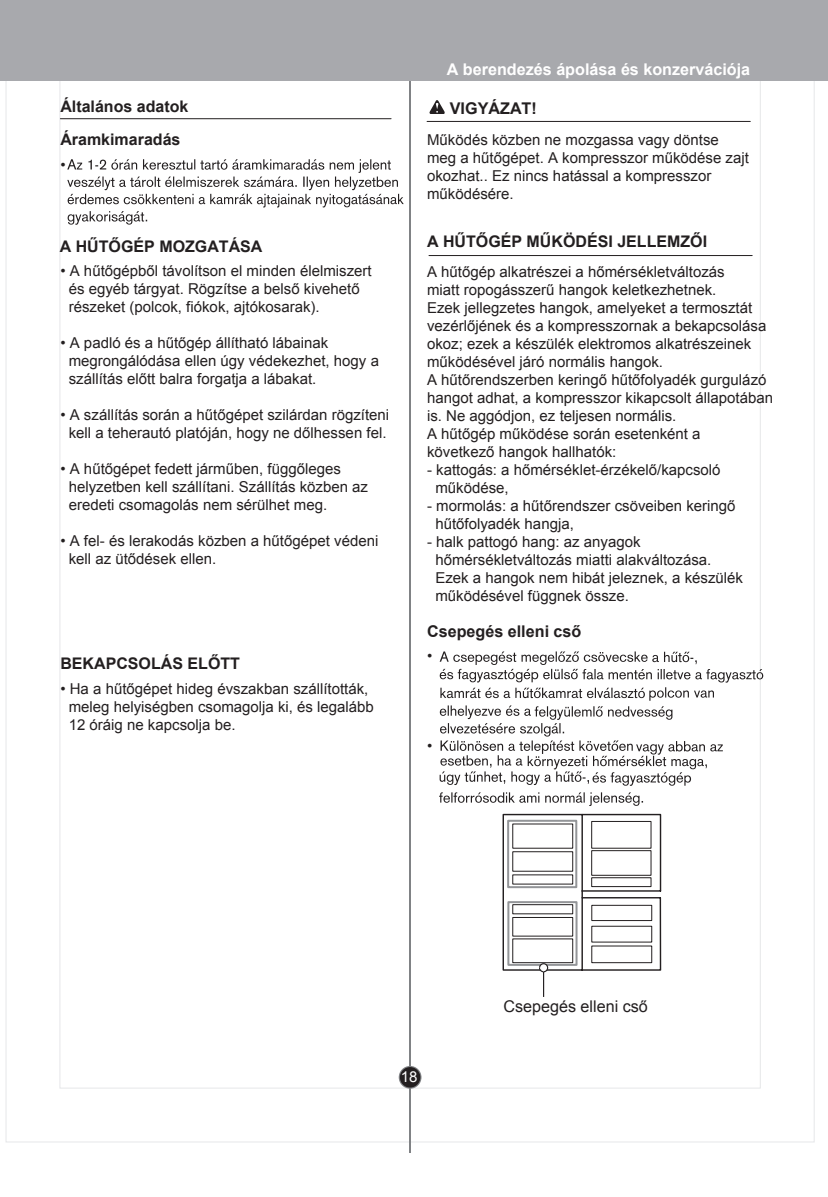
<style>
.page{position:relative;width:828px;height:1197px;background:#fff}
.page>*{position:absolute;margin:0;border:0;box-sizing:border-box;transform-origin:0 0}
.t1{font:700 16.2px "Arial";color:#fff}
.t2{font:700 16.2px "Arial";color:#231f20}
.t3{font:16.2px "Arial";color:#231f20}
.t4{font:700 16px/32.8px "Arial";color:#231f20}
.t5{font:15px/18px "Arial";color:#231f20}
.t6{font:15px "Arial";color:#fff}
</style>
<div class="page">
<hr style="left:409px;top:64px;width:2px;height:1088px;background:#808285">
<svg style="left:399px;top:1065px;width:22px;height:23px"></svg>
<div style="left:400px;top:1066px;width:20px;height:21px;background:#231f20;border-radius:50%"></div>
<div style="left:0;top:0;width:828px;height:81px;background:#a8a9ad"></div>
<hr style="left:60px;top:118px;width:331px;height:1px;background:#231f20">
<hr style="left:429px;top:255px;width:323px;height:1px;background:#231f20">
<svg style="left:502px;top:813px;width:160px;height:183px"></svg>
<hr style="left:427px;top:121px;width:323px;height:1px;background:#231f20">
<svg style="left:429px;top:100px;width:16px;height:14px"></svg>
<svg style="left:67px;top:159px;width:337px;height:66px"></svg>
<svg style="left:439px;top:651px;width:324px;height:154px"></svg>
<p class="t4" style="left:60px;top:91px;width:130px">Általános adatok<br>Áramkimaradás</p>
<p class="t5" style="left:60px;top:156px;width:7px">•</p>
<p class="t4" style="left:60px;top:230px;width:204px">A HŰTŐGÉP MOZGATÁSA</p>
<p class="t5" style="left:69px;top:262px;width:304px;text-indent:-8px">• A hűtőgépből távolítson el minden élelmiszert és egyéb tárgyat. Rögzítse a belső kivehető részeket (polcok, fiókok, ajtókosarak).</p>
<p class="t5" style="left:69px;top:334px;width:312px;text-indent:-8px">• A padló és a hűtőgép állítható lábainak megrongálódása ellen úgy védekezhet, hogy a szállítás előtt balra forgatja a lábakat.</p>
<p class="t5" style="left:60px;top:406px;width:330px;text-align:center">• A szállítás során a hűtőgépet szilárdan rögzíteni kell a teherautó platóján, hogy ne dőlhessen fel.</p>
<p class="t5" style="left:69px;top:460px;width:301px;text-indent:-8px">• A hűtőgépet fedett járműben, függőleges helyzetben kell szállítani. Szállítás közben az eredeti csomagolás nem sérülhet meg.</p>
<p class="t5" style="left:69px;top:532px;width:311px;text-indent:-8px">• A fel- és lerakodás közben a hűtőgépet védeni kell az ütődések ellen.</p>
<p class="t4" style="left:60px;top:647px;width:181px">BEKAPCSOLÁS ELŐTT</p>
<p class="t5" style="left:69px;top:679px;width:307px;text-indent:-8px">• Ha a hűtőgépet hideg évszakban szállították, meleg helyiségben csomagolja ki, és legalább<br>12 óráig ne kapcsolja be.</p>
<p class="t1" style="left:447px;top:59px;width:305px">A berendezés ápolása és konzervációja</p>
<p class="t2" style="left:450px;top:98px;width:89px">VIGYÁZAT!</p>
<p class="t5" style="left:427px;top:131px;width:323px">Működés közben ne mozgassa vagy döntse meg a hűtőgépet. A kompresszor működése zajt okozhat.. Ez nincs hatással a kompresszor működésére.</p>
<p class="t4" style="left:427px;top:225px;width:282px">A HŰTŐGÉP MŰKÖDÉSI JELLEMZŐI</p>
<p class="t5" style="left:427px;top:263px;width:348px">A hűtőgép alkatrészei a hőmérsékletváltozás<br>miatt ropogásszerű hangok keletkezhetnek.<br>Ezek jellegzetes hangok, amelyeket a termosztát vezérlőjének és a kompresszornak a bekapcsolása okoz; ezek a készülék elektromos alkatrészeinek működésével járó normális hangok.<br>A hűtőrendszerben keringő hűtőfolyadék gurgulázó hangot adhat, a kompresszor kikapcsolt állapotában is. Ne aggódjon, ez teljesen normális.<br>A hűtőgép működése során esetenként a<br>következő hangok hallhatók:</p>
<p class="t5" style="left:435px;top:461px;width:287px;text-indent:-8px">- kattogás: a hőmérséklet-érzékelő/kapcsoló működése,</p>
<p class="t5" style="left:435px;top:497px;width:302px;text-indent:-8px">- mormolás: a hűtőrendszer csöveiben keringő hűtőfolyadék hangja,</p>
<p class="t5" style="left:435px;top:533px;width:309px;text-indent:-8px">- halk pattogó hang: az anyagok hőmérsékletváltozás miatti alakváltozása.<br>Ezek a hangok nem hibát jeleznek, a készülék működésével függnek össze.</p>
<p class="t2" style="left:427px;top:620px;width:156px">Csepegés elleni cső</p>
<p class="t5" style="left:427px;top:647px;width:7px">•</p>
<p class="t5" style="left:427px;top:736px;width:7px">•</p>
<p class="t6" style="left:401px;top:1067px;width:18px">18</p>
<p class="t3" style="left:503px;top:995px;width:146px">Csepegés elleni cső</p>
</div>
